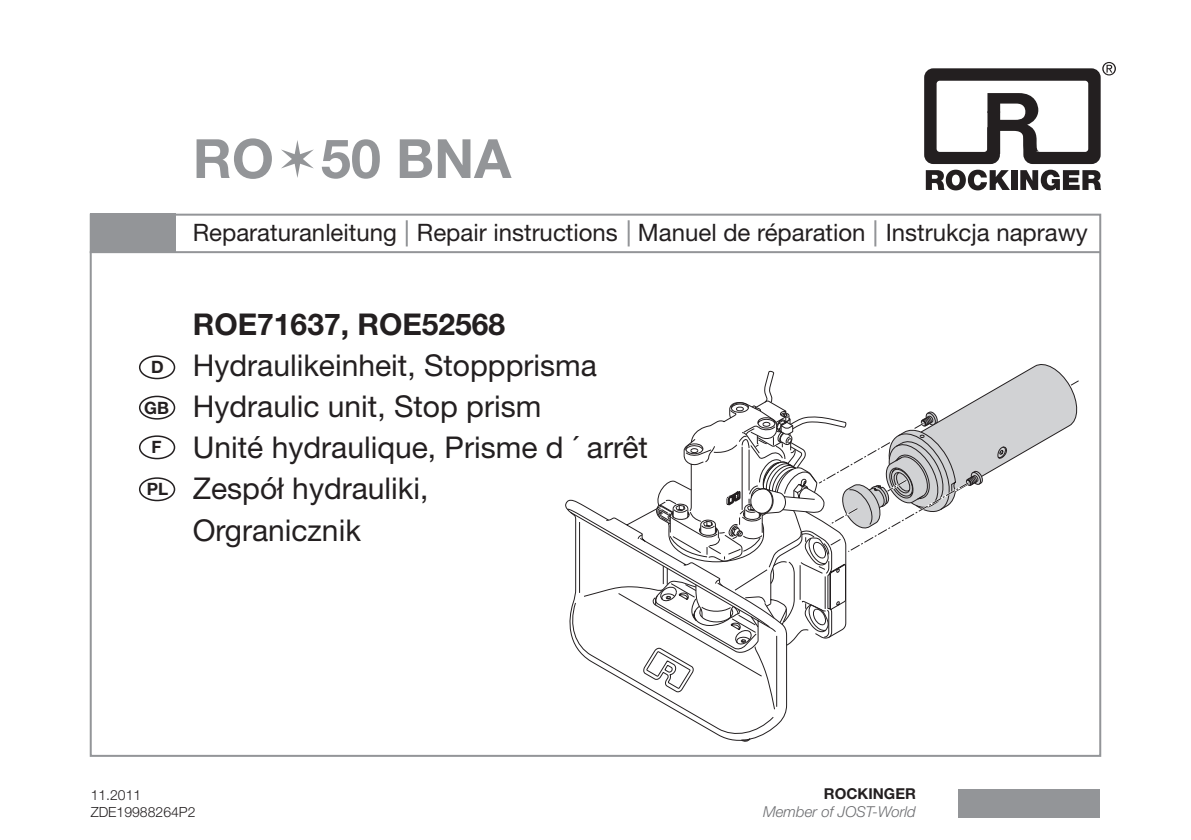
<style>
.page{position:relative;width:1191px;height:840px;background:#fff}
.page>*{position:absolute;margin:0;border:0;box-sizing:border-box;transform-origin:0 0}
.t1{font:700 54px "Helvetica Neue LT Pro";color:#939598}
.t2{font:30px/41px "Helvetica Neue LT Pro";color:#231f20}
.t3{font:700 30px "Helvetica Neue LT Pro";color:#231f20}
.t4{font:24px "Helvetica Neue LT Pro";color:#231f20}
.t5{font:700 17px "Helvetica Neue LT Pro";color:#231f20}
.t6{font:italic 300 15px "Helvetica Neue LT Pro";color:#6c6d70}
.t7{font:700 15px "Helvetica Neue LT Pro";color:#231f20}
.t8{font:300 14px/16.8px "Helvetica Neue LT Pro";color:#231f20}
</style>
<div class="page">
<svg style="left:924px;top:62px;width:192px;height:128px"></svg>
<div style="left:91px;top:213px;width:85px;height:40px;background:#939598"></div>
<hr style="left:90px;top:251px;width:1010px;height:2px;background:#939598">
<div style="left:958px;top:788px;width:142px;height:28px;background:#939598"></div>
<hr style="left:776px;top:635px;width:1px;height:71px;background:#231f20">
<svg style="left:568px;top:508px;width:207px;height:230px"></svg>
<svg style="left:740px;top:737px;width:11px;height:4px"></svg>
<svg style="left:569px;top:364px;width:510px;height:328px"></svg>
<hr style="left:406px;top:220px;width:2px;height:26px;background:#939598">
<hr style="left:627px;top:220px;width:2px;height:26px;background:#939598">
<hr style="left:874px;top:220px;width:2px;height:26px;background:#939598">
<div style="left:139px;top:395px;width:36px;height:24px;border:2px solid #231f20;border-radius:50%"></div>
<div style="left:139px;top:435px;width:36px;height:24px;border:2px solid #231f20;border-radius:50%"></div>
<div style="left:139px;top:477px;width:36px;height:24px;border:2px solid #231f20;border-radius:50%"></div>
<div style="left:139px;top:355px;width:36px;height:24px;border:2px solid #231f20;border-radius:50%"></div>
<h1 class="t1" style="left:193px;top:124px;width:320px">RO 50 BNA</h1>
<p class="t4" style="left:193px;top:217px;width:896px">Reparaturanleitung Repair instructions Manuel de réparation Instrukcja naprawy</p>
<p class="t5" style="left:151px;top:356px;width:14px">D</p>
<p class="t5" style="left:144px;top:396px;width:26px">GB</p>
<p class="t5" style="left:151px;top:436px;width:12px">F</p>
<p class="t5" style="left:147px;top:478px;width:23px">PL</p>
<p class="t3" style="left:193px;top:305px;width:314px">ROE71637, ROE52568</p>
<p class="t2" style="left:193px;top:344px;width:457px">Hydraulikeinheit, Stoppprisma<br>Hydraulic unit, Stop prism<br>Unité hydraulique, Prisme d ´ arrêt<br>Zespół hydrauliki,<br>Orgranicznik</p>
<p class="t8" style="left:91px;top:786px;width:106px">11.2011<br>ZDE19988264P2</p>
<p class="t7" style="left:824px;top:784px;width:93px">ROCKINGER</p>
<p class="t6" style="left:763px;top:802px;width:154px">Member of JOST-World</p>
</div>
